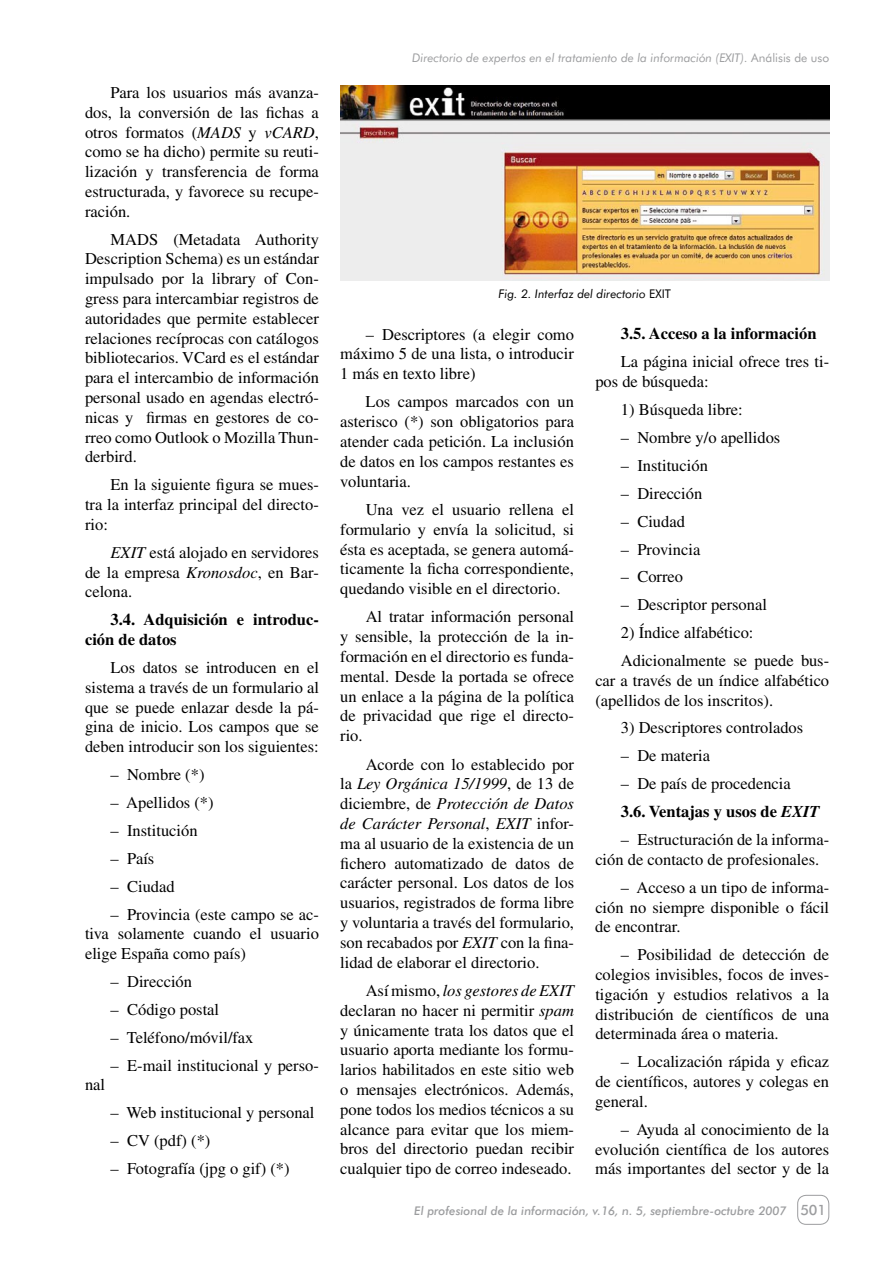
<style>
.page{position:relative;width:893px;height:1263px;background:#fff}
.page>*{position:absolute;margin:0;border:0;box-sizing:border-box;transform-origin:0 0}
.t1{font:16.5px/19.8px "Times";color:#000;text-align:justify}
.t2{font:700 16.5px/19.8px "Times";color:#000}
.t3{font:500 14.25px "Futura BT";color:#9c9d9f}
.t4{font:italic 12px "Futura BT";color:#9c9d9f}
.t5{font:italic 500 12px "Futura BT";color:#9c9d9f}
.t6{font:italic 12px "Futura BT";color:#000}
.s1{font-style:italic}
.s2{font-style:normal}
.s3{font-weight:700}
.s4{font-weight:700;font-style:italic}
</style>
<div class="page">
<div style="left:797px;top:1195px;width:32px;height:30px;border:1px solid #9c9d9f;border-radius:9px"></div>
<img style="left:340px;top:85px;width:489px;height:196px">
<p class="t1" style="left:85px;top:82px;width:235px;text-indent:26px">Para los usuarios más avanza&shy;dos, la conversión de las fichas a otros formatos (<span class="s1">MADS</span> y <span class="s1">vCARD</span>, como se ha dicho) permite su reuti&shy;lización y transferencia de forma estructurada, y favorece su recupe&shy;ración.</p>
<p class="t1" style="left:85px;top:229px;width:235px;text-indent:26px">MADS (Metadata Authority Description Schema) es un estándar impulsado por la library of Con&shy;gress para intercambiar registros de autoridades que permite establecer relaciones recíprocas con catálogos bibliotecarios. VCard es el estándar para el intercambio de información personal usado en agendas electró&shy;nicas y firmas en gestores de co&shy;rreo como Outlook o Mozilla Thun&shy;derbird.</p>
<p class="t1" style="left:85px;top:475px;width:235px;text-indent:26px">En la siguiente figura se mues&shy;tra la interfaz principal del directo&shy;rio:</p>
<p class="t1" style="left:85px;top:542px;width:235px;text-indent:26px"><span class="s1">EXIT</span> está alojado en servidores de la empresa <span class="s1">Kronosdoc</span>, en Bar&shy;celona.</p>
<p class="t2" style="left:85px;top:609px;width:235px;text-indent:26px">3.4. Adquisición e introduc&shy;ción de datos</p>
<p class="t1" style="left:85px;top:657px;width:235px;text-indent:26px">Los datos se introducen en el sistema a través de un formulario al que se puede enlazar desde la pá&shy;gina de inicio. Los campos que se deben introducir son los siguientes:</p>
<p class="t1" style="left:111px;top:765px;width:95px">– Nombre (*)</p>
<p class="t1" style="left:111px;top:792px;width:105px">– Apellidos (*)</p>
<p class="t1" style="left:111px;top:820px;width:89px">– Institución</p>
<p class="t1" style="left:111px;top:848px;width:45px">– País</p>
<p class="t1" style="left:111px;top:876px;width:66px">– Ciudad</p>
<p class="t1" style="left:85px;top:904px;width:235px;text-indent:26px">– Provincia (este campo se ac&shy;tiva solamente cuando el usuario elige España como país)</p>
<p class="t1" style="left:111px;top:971px;width:83px">– Dirección</p>
<p class="t1" style="left:111px;top:999px;width:110px">– Código postal</p>
<p class="t1" style="left:111px;top:1027px;width:144px">– Teléfono/móvil/fax</p>
<p class="t1" style="left:111px;top:1055px;width:210px">– E-mail institucional y perso-</p>
<p class="t1" style="left:85px;top:1075px;width:22px">nal</p>
<p class="t1" style="left:111px;top:1103px;width:205px">– Web institucional y personal</p>
<p class="t1" style="left:111px;top:1131px;width:101px">– CV (pdf) (*)</p>
<p class="t1" style="left:111px;top:1158px;width:181px">– Fotografía (jpg o gif) (*)</p>
<p class="t4" style="left:412px;top:51px;width:418px">Directorio de expertos en el tratamiento de la información (EXIT). <span class="s2">Análisis de uso</span></p>
<p class="t6" style="left:498px;top:287px;width:174px">Fig. 2. Interfaz del directorio <span class="s2">EXIT</span></p>
<p class="t1" style="left:340px;top:324px;width:235px;text-indent:26px">– Descriptores (a elegir como máximo 5 de una lista, o introducir 1 más en texto libre)</p>
<p class="t1" style="left:340px;top:392px;width:235px;text-indent:26px">Los campos marcados con un asterisco (*) son obligatorios para atender cada petición. La inclusión de datos en los campos restantes es voluntaria.</p>
<p class="t1" style="left:340px;top:499px;width:235px;text-indent:26px">Una vez el usuario rellena el formulario y envía la solicitud, si ésta es aceptada, se genera automá&shy;ticamente la ficha correspondiente, quedando visible en el directorio.</p>
<p class="t1" style="left:340px;top:607px;width:235px;text-indent:25px">Al tratar información personal y sensible, la protección de la in&shy;formación en el directorio es funda&shy;mental. Desde la portada se ofrece un enlace a la página de la política de privacidad que rige el directo&shy;rio.</p>
<p class="t1" style="left:340px;top:754px;width:235px;text-indent:26px">Acorde con lo establecido por la <span class="s1">Ley Orgánica 15/1999</span>, de 13 de diciembre, de <span class="s1">Protección de Datos de Carácter Personal</span>, <span class="s1">EXIT</span> infor&shy;ma al usuario de la existencia de un fichero automatizado de datos de carácter personal. Los datos de los usuarios, registrados de forma libre y voluntaria a través del formulario, son recabados por <span class="s1">EXIT</span> con la fina&shy;lidad de elaborar el directorio.</p>
<p class="t1" style="left:340px;top:980px;width:235px;text-indent:26px">Asímismo, <span class="s1">los gestores de EXIT </span>declaran no hacer ni permitir <span class="s1">spam </span>y únicamente trata los datos que el usuario aporta mediante los formu&shy;larios habilitados en este sitio web o mensajes electrónicos. Además, pone todos los medios técnicos a su alcance para evitar que los miem&shy;bros del directorio puedan recibir cualquier tipo de correo indeseado.</p>
<p class="t2" style="left:621px;top:324px;width:197px">3.5. Acceso a la información</p>
<p class="t1" style="left:595px;top:352px;width:235px;text-indent:26px">La página inicial ofrece tres ti&shy;pos de búsqueda:</p>
<p class="t1" style="left:621px;top:400px;width:123px">1) Búsqueda libre:</p>
<p class="t1" style="left:621px;top:427px;width:161px">– Nombre y/o apellidos</p>
<p class="t1" style="left:621px;top:455px;width:89px">– Institución</p>
<p class="t1" style="left:621px;top:483px;width:83px">– Dirección</p>
<p class="t1" style="left:621px;top:511px;width:66px">– Ciudad</p>
<p class="t1" style="left:621px;top:539px;width:81px">– Provincia</p>
<p class="t1" style="left:621px;top:567px;width:64px">– Correo</p>
<p class="t1" style="left:621px;top:595px;width:148px">– Descriptor personal</p>
<p class="t1" style="left:621px;top:619px;width:210px;line-height:27.9px">2) Índice alfabético:<br>Adicionalmente se puede bus-</p>
<p class="t1" style="left:595px;top:670px;width:235px">car a través de un índice alfabético (apellidos de los inscritos).</p>
<p class="t1" style="left:621px;top:718px;width:184px">3) Descriptores controlados</p>
<p class="t1" style="left:621px;top:746px;width:91px">– De materia</p>
<p class="t1" style="left:621px;top:770px;width:200px;line-height:27.9px">– De país de procedencia<br><span class="s3">3.6. Ventajas y usos de</span> <span class="s4">EXIT</span></p>
<p class="t1" style="left:595px;top:829px;width:235px;text-indent:26px">– Estructuración de la informa&shy;ción de contacto de profesionales.</p>
<p class="t1" style="left:595px;top:877px;width:235px;text-indent:26px">– Acceso a un tipo de informa&shy;ción no siempre disponible o fácil de encontrar.</p>
<p class="t1" style="left:595px;top:945px;width:235px;text-indent:25px">– Posibilidad de detección de colegios invisibles, focos de inves&shy;tigación y estudios relativos a la distribución de científicos de una determinada área o materia.</p>
<p class="t1" style="left:595px;top:1052px;width:235px;text-indent:26px">– Localización rápida y eficaz de científicos, autores y colegas en general.</p>
<p class="t1" style="left:595px;top:1119px;width:235px;text-indent:26px">– Ayuda al conocimiento de la evolución científica de los autores más importantes del sector y de la</p>
<p class="t5" style="left:414px;top:1203px;width:374px">El profesional de la información, v.16, n. 5, septiembre-octubre 2007</p>
<p class="t3" style="left:800px;top:1201px;width:27px">501</p>
</div>
